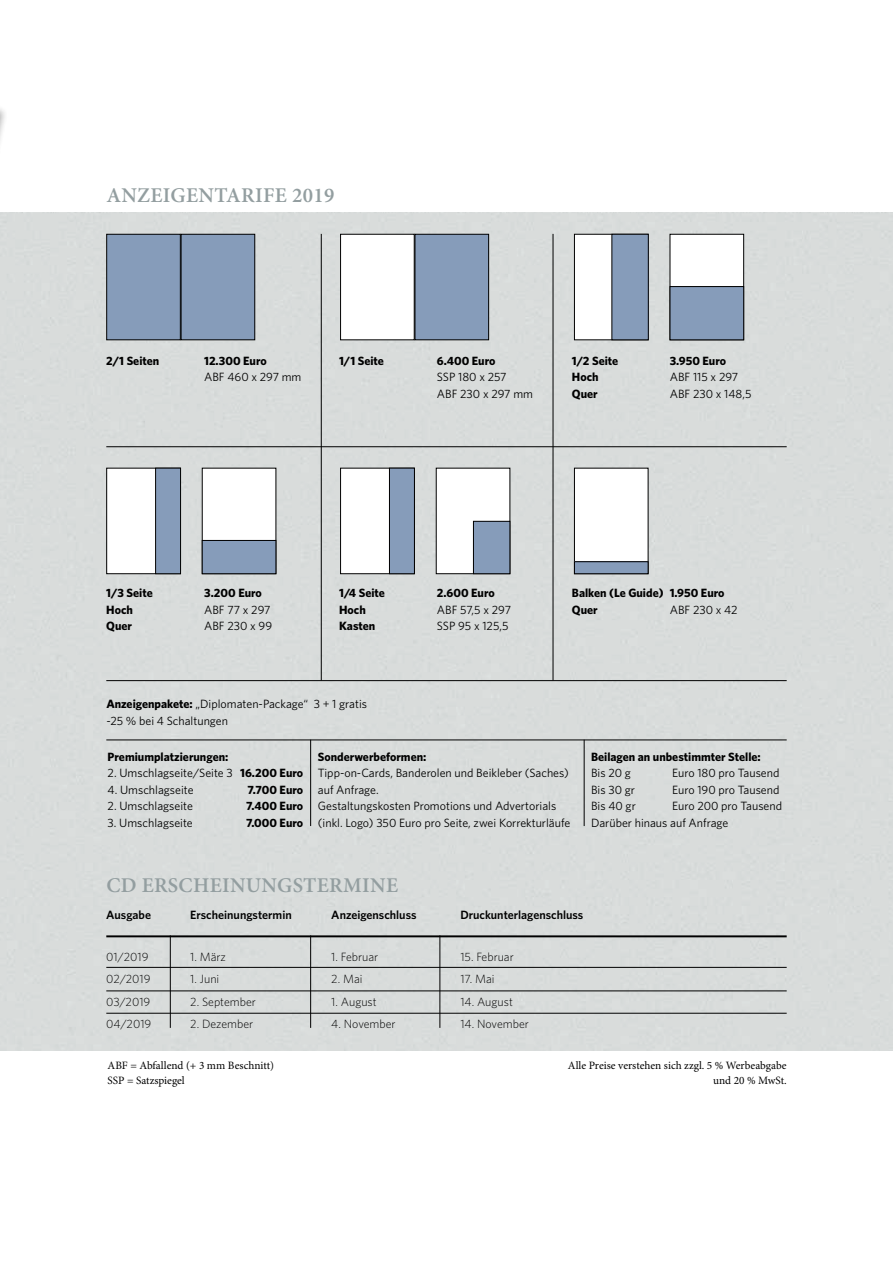
<style>
.page{position:relative;width:893px;height:1263px;background:#fff}
.page>*{position:absolute;margin:0;border:0;box-sizing:border-box;transform-origin:0 0}
.t1{font:600 21px "Minion Pro";letter-spacing:.015em;color:#939ea0}
.t2{font:12px/16.5px "Whitney";color:#000}
.t3{font:700 12px/16.5px "Whitney";color:#000}
.t4{font:300 12px "Whitney";color:#000}
.t5{font:600 12px "Whitney";color:#000}
.t6{font:11.25px/15px "Minion Pro";color:#000;text-align:right}
.s1{font-weight:700}
</style>
<div class="page">
<div style="left:0;top:213px;width:893px;height:837px;background:#d9dcdb"></div>
<hr style="left:106px;top:680px;width:681px;height:1px;background:#000">
<hr style="left:106px;top:740px;width:681px;height:1px;background:#000">
<hr style="left:106px;top:446px;width:681px;height:1px;background:#000">
<hr style="left:321px;top:234px;width:1px;height:446px;background:#000">
<hr style="left:553px;top:234px;width:1px;height:446px;background:#000">
<hr style="left:310px;top:740px;width:1px;height:86px;background:#000">
<hr style="left:584px;top:740px;width:1px;height:86px;background:#000">
<hr style="left:106px;top:935px;width:681px;height:2px;background:#000">
<hr style="left:106px;top:967px;width:681px;height:1px;background:#000">
<hr style="left:170px;top:935px;width:1px;height:93px;background:#000">
<hr style="left:310px;top:935px;width:1px;height:93px;background:#000">
<hr style="left:440px;top:935px;width:1px;height:93px;background:#000">
<hr style="left:106px;top:991px;width:681px;height:1px;background:#000">
<hr style="left:106px;top:1013px;width:681px;height:1px;background:#000">
<div style="left:181px;top:234px;width:74px;height:106px;background:#869cba"></div>
<div style="left:181px;top:234px;width:74px;height:106px;border:1px solid #000"></div>
<div style="left:107px;top:234px;width:73px;height:106px;background:#869cba"></div>
<div style="left:106px;top:234px;width:75px;height:106px;border:1px solid #000"></div>
<div style="left:415px;top:234px;width:74px;height:106px;background:#869cba"></div>
<div style="left:415px;top:234px;width:74px;height:106px;border:1px solid #000"></div>
<div style="left:341px;top:234px;width:73px;height:106px;background:#fff"></div>
<div style="left:340px;top:234px;width:75px;height:106px;border:1px solid #000"></div>
<div style="left:670px;top:234px;width:74px;height:106px;background:#fff"></div>
<div style="left:670px;top:234px;width:74px;height:106px;border:1px solid #000"></div>
<div style="left:670px;top:287px;width:74px;height:53px;background:#869cba"></div>
<div style="left:670px;top:286px;width:74px;height:54px;border:1px solid #000"></div>
<div style="left:202px;top:468px;width:74px;height:106px;background:#fff"></div>
<div style="left:202px;top:540px;width:74px;height:34px;background:#869cba"></div>
<div style="left:202px;top:540px;width:74px;height:34px;border:1px solid #000"></div>
<div style="left:574px;top:468px;width:74px;height:106px;background:#fff"></div>
<div style="left:574px;top:468px;width:74px;height:106px;border:1px solid #000"></div>
<div style="left:436px;top:468px;width:74px;height:106px;background:#fff"></div>
<div style="left:574px;top:562px;width:74px;height:12px;background:#869cba"></div>
<div style="left:574px;top:561px;width:74px;height:13px;border:1px solid #000"></div>
<div style="left:473px;top:521px;width:37px;height:53px;background:#869cba"></div>
<div style="left:473px;top:521px;width:37px;height:53px;border:1px solid #000"></div>
<div style="left:574px;top:234px;width:74px;height:106px;background:#fff"></div>
<div style="left:574px;top:234px;width:74px;height:106px;border:1px solid #000"></div>
<div style="left:107px;top:468px;width:73px;height:106px;background:#fff"></div>
<div style="left:106px;top:468px;width:75px;height:106px;border:1px solid #000"></div>
<div style="left:341px;top:468px;width:73px;height:106px;background:#fff"></div>
<div style="left:340px;top:468px;width:75px;height:106px;border:1px solid #000"></div>
<div style="left:612px;top:234px;width:36px;height:106px;background:#869cba"></div>
<div style="left:611px;top:234px;width:38px;height:106px;border:1px solid #000"></div>
<div style="left:156px;top:468px;width:25px;height:106px;background:#869cba"></div>
<div style="left:155px;top:468px;width:26px;height:106px;border:1px solid #000"></div>
<div style="left:389px;top:468px;width:25px;height:106px;background:#869cba"></div>
<div style="left:389px;top:468px;width:26px;height:106px;border:1px solid #000"></div>
<div style="left:0;top:78px;width:8px;height:225px;background:#000;opacity:.33"></div>
<h1 class="t1" style="left:106px;top:183px;width:230px">ANZEIGENTARIFE 2019</h1>
<p class="t3" style="left:106px;top:352px;width:55px">2/1 Seiten</p>
<p class="t3" style="left:204px;top:352px;width:64px">12.300 Euro</p>
<p class="t2" style="left:204px;top:368px;width:99px">ABF 460 x 297 mm</p>
<p class="t3" style="left:339px;top:352px;width:46px">1/1 Seite</p>
<p class="t3" style="left:437px;top:352px;width:60px">6.400 Euro</p>
<p class="t2" style="left:437px;top:368px;width:98px">SSP 180 x 257<br>ABF 230 x 297 mm</p>
<p class="t3" style="left:572px;top:352px;width:48px">1/2 Seite</p>
<p class="t3" style="left:670px;top:352px;width:58px">3.950 Euro</p>
<p class="t3" style="left:572px;top:368px;width:28px">Hoch</p>
<p class="t2" style="left:670px;top:368px;width:70px">ABF 115 x 297</p>
<p class="t3" style="left:572px;top:385px;width:27px">Quer</p>
<p class="t2" style="left:670px;top:385px;width:83px">ABF 230 x 148,5</p>
<p class="t3" style="left:106px;top:584px;width:48px">1/3 Seite</p>
<p class="t3" style="left:204px;top:584px;width:59px">3.200 Euro</p>
<p class="t3" style="left:106px;top:601px;width:28px">Hoch</p>
<p class="t2" style="left:204px;top:601px;width:68px">ABF 77 x 297</p>
<p class="t3" style="left:106px;top:617px;width:27px">Quer</p>
<p class="t2" style="left:204px;top:617px;width:70px">ABF 230 x 99</p>
<p class="t3" style="left:339px;top:584px;width:47px">1/4 Seite</p>
<p class="t3" style="left:437px;top:584px;width:59px">2.600 Euro</p>
<p class="t3" style="left:339px;top:601px;width:28px">Hoch</p>
<p class="t2" style="left:437px;top:601px;width:76px">ABF 57,5 x 297</p>
<p class="t3" style="left:339px;top:617px;width:38px">Kasten</p>
<p class="t2" style="left:437px;top:617px;width:73px">SSP 95 x 125,5</p>
<p class="t3" style="left:572px;top:584px;width:154px">Balken (Le Guide) 1.950 Euro<br>Quer</p>
<p class="t2" style="left:670px;top:601px;width:69px">ABF 230 x 42</p>
<p class="t2" style="left:106px;top:695px;width:262px"><span class="s1">Anzeigenpakete:</span> „Diplomaten-Package“ 3 + 1 gratis -25 % bei 4 Schaltungen</p>
<p class="t3" style="left:108px;top:748px;width:122px">Premiumplatzierungen:</p>
<p class="t2" style="left:108px;top:765px;width:197px">2. Umschlagseite/Seite 3 <span class="s1">16.200 Euro</span></p>
<p class="t2" style="left:108px;top:781px;width:88px">4. Umschlagseite</p>
<p class="t3" style="left:247px;top:781px;width:57px">7.700 Euro</p>
<p class="t2" style="left:108px;top:798px;width:87px">2. Umschlagseite</p>
<p class="t3" style="left:246px;top:798px;width:59px">7.400 Euro</p>
<p class="t2" style="left:108px;top:814px;width:87px">3. Umschlagseite</p>
<p class="t3" style="left:246px;top:814px;width:59px">7.000 Euro</p>
<p class="t3" style="left:318px;top:748px;width:110px">Sonderwerbeformen:</p>
<p class="t2" style="left:318px;top:765px;width:254px">Tipp-on-Cards, Banderolen und Beikleber (Saches) auf Anfrage.<br>Gestaltungskosten Promotions und Advertorials (inkl. Logo) 350 Euro pro Seite, zwei Korrekturläufe</p>
<p class="t3" style="left:591px;top:748px;width:171px">Beilagen an unbestimmter Stelle:</p>
<p class="t2" style="left:591px;top:765px;width:41px">Bis 20 g</p>
<p class="t2" style="left:672px;top:765px;width:109px">Euro 180 pro Tausend</p>
<p class="t2" style="left:591px;top:781px;width:45px">Bis 30 gr</p>
<p class="t2" style="left:672px;top:781px;width:109px">Euro 190 pro Tausend</p>
<p class="t2" style="left:591px;top:798px;width:46px">Bis 40 gr</p>
<p class="t2" style="left:591px;top:798px;width:193px;text-indent:81px">Euro 200 pro Tausend<br>Darüber hinaus auf Anfrage</p>
<h1 class="t1" style="left:106px;top:873px;width:293px">CD ERSCHEINUNGSTERMINE</h1>
<p class="t5" style="left:106px;top:907px;width:46px">Ausgabe</p>
<p class="t5" style="left:190px;top:907px;width:103px">Erscheinungstermin</p>
<p class="t5" style="left:331px;top:907px;width:87px">Anzeigenschluss</p>
<p class="t5" style="left:460px;top:907px;width:125px">Druckunterlagenschluss</p>
<p class="t4" style="left:106px;top:948px;width:44px">01/2019</p>
<p class="t4" style="left:190px;top:948px;width:37px">1. März</p>
<p class="t4" style="left:331px;top:948px;width:48px">1. Februar</p>
<p class="t4" style="left:460px;top:948px;width:55px">15. Februar</p>
<p class="t4" style="left:106px;top:971px;width:46px">02/2019</p>
<p class="t4" style="left:190px;top:971px;width:31px">1. Juni</p>
<p class="t4" style="left:331px;top:971px;width:33px">2. Mai</p>
<p class="t4" style="left:460px;top:971px;width:36px">17. Mai</p>
<p class="t4" style="left:106px;top:993px;width:46px">03/2019</p>
<p class="t4" style="left:190px;top:993px;width:67px">2. September</p>
<p class="t4" style="left:331px;top:993px;width:47px">1. August</p>
<p class="t4" style="left:460px;top:993px;width:54px">14. August</p>
<p class="t4" style="left:106px;top:1016px;width:47px">04/2019</p>
<p class="t4" style="left:190px;top:1016px;width:64px">2. Dezember</p>
<p class="t4" style="left:331px;top:1016px;width:66px">4. November</p>
<p class="t4" style="left:460px;top:1016px;width:70px">14. November</p>
<p class="t6" style="left:568px;top:1058px;width:220px">Alle Preise verstehen sich zzgl. 5 % Werbeabgabe und 20 % MwSt.</p>
<p class="t6" style="left:108px;top:1058px;width:168px;text-align:left">ABF = Abfallend (+ 3 mm Beschnitt)<br>SSP = Satzspiegel</p>
</div>
